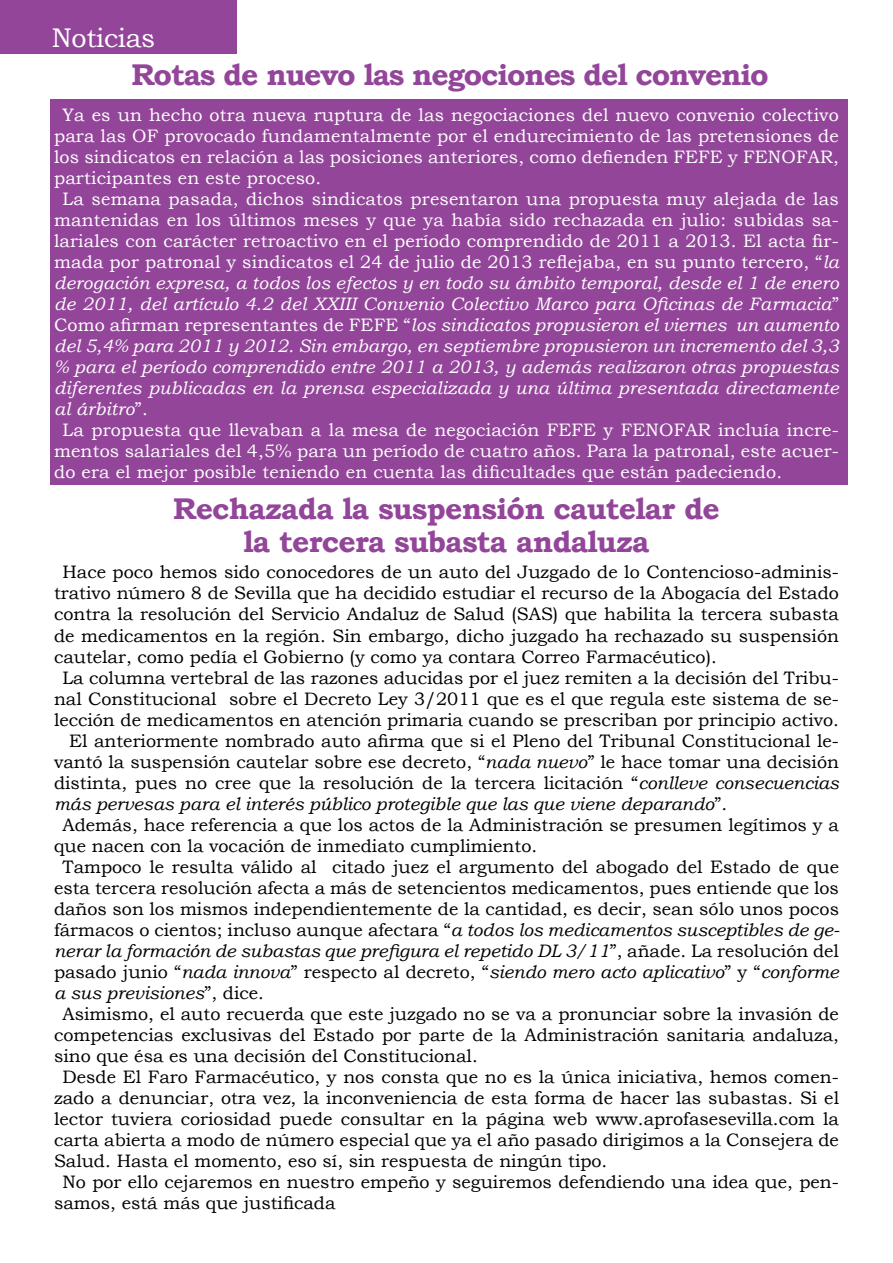
<style>
.page{position:relative;width:893px;height:1263px;background:#fff}
.page>*{position:absolute;margin:0;border:0;box-sizing:border-box;transform-origin:0 0}
.t1{font:700 30px/33px "Bookman Old Style";letter-spacing:-.025em;color:#93459a;text-align:center}
.t2{font:27px "Bookman Old Style";letter-spacing:-.01em;color:#fff}
.t3{font:18px "Bookman Old Style";color:#000}
.t4{font:18px "Bookman Old Style";letter-spacing:.01em;color:#fff}
.t5{font:italic 18px "Bookman Old Style";letter-spacing:.01em;color:#fff}
.t6{font:italic 18px "Bookman Old Style";color:#000}
.s1{font-style:italic}
.s2{font-style:normal}
</style>
<div class="page">
<div style="left:50px;top:99px;width:798px;height:386px;background:#93459a"></div>
<div style="left:0;top:0;width:236px;height:53px;background:#93459a"></div>
<h2 class="t2" style="left:52px;top:20px;width:105px">Noticias</h2>
<h1 class="t1" style="left:131px;top:58px;width:639px">Rotas de nuevo las negociones del convenio</h1>
<p class="t4" style="left:63px;top:103px;width:778px">Ya es un hecho otra nueva ruptura de las negociaciones del nuevo convenio colectivo</p>
<p class="t4" style="left:54px;top:124px;width:786px">para las OF provocado fundamentalmente por el endurecimiento de las pretensiones de</p>
<p class="t4" style="left:54px;top:145px;width:786px">los sindicatos en relación a las posiciones anteriores, como defienden FEFE y FENOFAR,</p>
<p class="t4" style="left:54px;top:166px;width:269px">participantes en este proceso.</p>
<p class="t4" style="left:63px;top:187px;width:778px">La semana pasada, dichos sindicatos presentaron una propuesta muy alejada de las</p>
<p class="t4" style="left:54px;top:208px;width:786px">mantenidas en los últimos meses y que ya había sido rechazada en julio: subidas sa-</p>
<p class="t4" style="left:54px;top:229px;width:786px">lariales con carácter retroactivo en el período comprendido de 2011 a 2013. El acta fir-</p>
<p class="t4" style="left:54px;top:250px;width:786px">mada por patronal y sindicatos el 24 de julio de 2013 reflejaba, en su punto tercero, “<span class="s1">la</span></p>
<p class="t5" style="left:54px;top:271px;width:786px">derogación expresa, a todos los efectos y en todo su ámbito temporal, desde el 1 de enero</p>
<p class="t5" style="left:54px;top:292px;width:786px">de 2011, del artículo 4.2 del XXIII Convenio Colectivo Marco para Oficinas de Farmacia<span class="s2">”</span></p>
<p class="t5" style="left:54px;top:313px;width:786px"><span class="s2">Como afirman representantes de FEFE “</span>los sindicatos propusieron el viernes un aumento</p>
<p class="t5" style="left:54px;top:334px;width:786px">del 5,4% para 2011 y 2012. Sin embargo, en septiembre propusieron un incremento del 3,3</p>
<p class="t5" style="left:54px;top:355px;width:786px">% para el período comprendido entre 2011 a 2013, y además realizaron otras propuestas</p>
<p class="t5" style="left:54px;top:376px;width:786px">diferentes publicadas en la prensa especializada y una última presentada directamente</p>
<p class="t5" style="left:54px;top:397px;width:95px">al árbitro<span class="s2">”.</span></p>
<p class="t4" style="left:63px;top:418px;width:778px">La propuesta que llevaban a la mesa de negociación FEFE y FENOFAR incluía incre-</p>
<p class="t4" style="left:54px;top:439px;width:786px">mentos salariales del 4,5% para un período de cuatro años. Para la patronal, este acuer-</p>
<p class="t4" style="left:54px;top:460px;width:730px">do era el mejor posible teniendo en cuenta las dificultades que están padeciendo.</p>
<h1 class="t1" style="left:173px;top:492px;width:548px">Rechazada la suspensión cautelar de la tercera subasta andaluza</h1>
<p class="t3" style="left:63px;top:561px;width:778px">Hace poco hemos sido conocedores de un auto del Juzgado de lo Contencioso-adminis-</p>
<p class="t3" style="left:54px;top:582px;width:786px">trativo número 8 de Sevilla que ha decidido estudiar el recurso de la Abogacía del Estado</p>
<p class="t3" style="left:54px;top:603px;width:786px">contra la resolución del Servicio Andaluz de Salud (SAS) que habilita la tercera subasta</p>
<p class="t3" style="left:54px;top:624px;width:786px">de medicamentos en la región. Sin embargo, dicho juzgado ha rechazado su suspensión</p>
<p class="t3" style="left:54px;top:645px;width:664px">cautelar, como pedía el Gobierno (y como ya contara Correo Farmacéutico).</p>
<p class="t3" style="left:63px;top:666px;width:778px">La columna vertebral de las razones aducidas por el juez remiten a la decisión del Tribu-</p>
<p class="t3" style="left:54px;top:687px;width:786px">nal Constitucional sobre el Decreto Ley 3/2011 que es el que regula este sistema de se-</p>
<p class="t3" style="left:54px;top:708px;width:786px">lección de medicamentos en atención primaria cuando se prescriban por principio activo.</p>
<p class="t3" style="left:69px;top:729px;width:771px">El anteriormente nombrado auto afirma que si el Pleno del Tribunal Constitucional le-</p>
<p class="t3" style="left:54px;top:750px;width:786px">vantó la suspensión cautelar sobre ese decreto, “<span class="s1">nada nuevo</span>” le hace tomar una decisión</p>
<p class="t3" style="left:54px;top:771px;width:786px">distinta, pues no cree que la resolución de la tercera licitación “<span class="s1">conlleve consecuencias</span></p>
<p class="t6" style="left:54px;top:791px;width:675px">más pervesas para el interés público protegible que las que viene deparando<span class="s2">”.</span></p>
<p class="t3" style="left:63px;top:813px;width:778px">Además, hace referencia a que los actos de la Administración se presumen legítimos y a</p>
<p class="t3" style="left:54px;top:834px;width:485px">que nacen con la vocación de inmediato cumplimiento.</p>
<p class="t3" style="left:63px;top:855px;width:778px">Tampoco le resulta válido al citado juez el argumento del abogado del Estado de que</p>
<p class="t3" style="left:54px;top:876px;width:786px">esta tercera resolución afecta a más de setencientos medicamentos, pues entiende que los</p>
<p class="t3" style="left:54px;top:897px;width:786px">daños son los mismos independientemente de la cantidad, es decir, sean sólo unos pocos</p>
<p class="t3" style="left:54px;top:918px;width:787px">fármacos o cientos; incluso aunque afectara “<span class="s1">a todos los medicamentos susceptibles de ge-</span></p>
<p class="t6" style="left:54px;top:938px;width:786px">nerar la formación de subastas que prefigura el repetido DL 3/11<span class="s2">”, añade. La resolución del</span></p>
<p class="t6" style="left:54px;top:959px;width:786px"><span class="s2">pasado junio “</span>nada innova<span class="s2">” respecto al decreto, “</span>siendo mero acto aplicativo<span class="s2">” y “</span>conforme</p>
<p class="t6" style="left:54px;top:980px;width:211px">a sus previsiones<span class="s2">”, dice.</span></p>
<p class="t3" style="left:63px;top:1002px;width:778px">Asimismo, el auto recuerda que este juzgado no se va a pronunciar sobre la invasión de</p>
<p class="t3" style="left:54px;top:1023px;width:786px">competencias exclusivas del Estado por parte de la Administración sanitaria andaluza,</p>
<p class="t3" style="left:54px;top:1044px;width:425px">sino que ésa es una decisión del Constitucional.</p>
<p class="t3" style="left:63px;top:1065px;width:778px">Desde El Faro Farmacéutico, y nos consta que no es la única iniciativa, hemos comen-</p>
<p class="t3" style="left:54px;top:1086px;width:786px">zado a denunciar, otra vez, la inconveniencia de esta forma de hacer las subastas. Si el</p>
<p class="t3" style="left:54px;top:1107px;width:786px">lector tuviera coriosidad puede consultar en la página web www.aprofasesevilla.com la</p>
<p class="t3" style="left:54px;top:1128px;width:786px">carta abierta a modo de número especial que ya el año pasado dirigimos a la Consejera de</p>
<p class="t3" style="left:54px;top:1149px;width:555px">Salud. Hasta el momento, eso sí, sin respuesta de ningún tipo.</p>
<p class="t3" style="left:63px;top:1170px;width:778px">No por ello cejaremos en nuestro empeño y seguiremos defendiendo una idea que, pen-</p>
<p class="t3" style="left:54px;top:1191px;width:283px">samos, está más que justificada</p>
</div>
